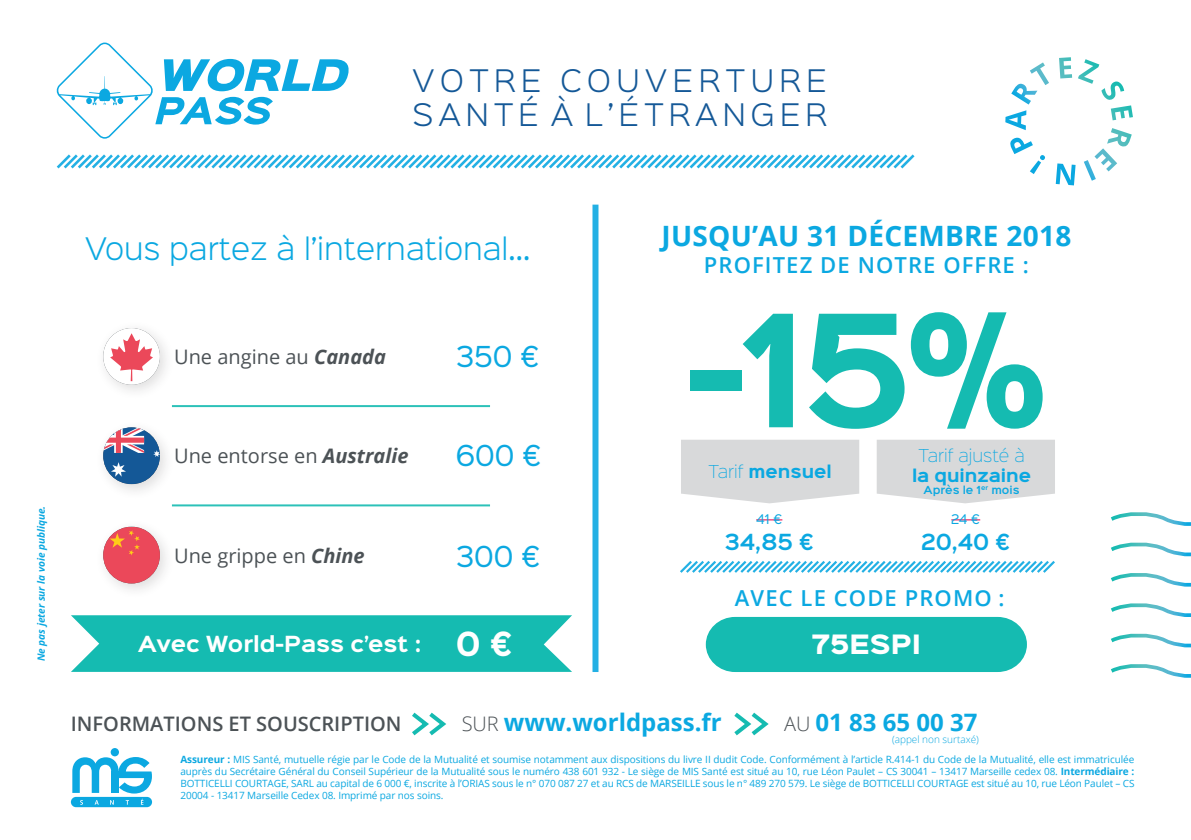
<style>
.page{position:relative;width:1191px;height:840px;background:#fff}
.page>*{position:absolute;margin:0;border:0;box-sizing:border-box;transform-origin:0 0}
.t1{font:700 140px "Sinkin Sans 700";color:#15bbb1}
.t2{font:300 28px/33.6px "Sinkin Sans 300";letter-spacing:.2em;color:#145897}
.t3{font:300 28px "Sinkin Sans 300";color:#0ba8e1}
.t4{font:700 28px "Open Sans";letter-spacing:.01em;color:#0ba8e1}
.t5{font:26px "Sinkin Sans 400";color:#0ba8e1}
.t6{font:700 24px "Open Sans";color:#0ba8e1}
.t7{font:900 24px "Sinkin Sans 800";color:#fff}
.t8{font:600 22px "Open Sans";letter-spacing:.05em;color:#0ba8e1}
.t9{font:20px "Open Sans";color:#4c5256}
.t10{font:600 20px "Open Sans";color:#4c5256}
.t11{font:700 20px "Sinkin Sans 700";color:#fff}
.t12{font:600 20px "Sinkin Sans 600";color:#0ba8e1}
.t13{font:700 16px "Sinkin Sans 700";color:#0ba8e1}
.t14{font:16px "Sinkin Sans 200 X Light";color:#0ba8e1}
.t15{font:12px "Sinkin Sans 400";color:#0ba8e1}
.t16{font:10px/12px "Open Sans";letter-spacing:-.01em;color:#0ba8e1}
.t17{font:italic 700 10px "Open Sans";color:#0ba8e1}
.t18{font:600 10px "Sinkin Sans 600";color:#0ba8e1}
.s1{font-weight:700;font-style:italic}
.s2{font-size:30px}
.s3{font-family:"Sinkin Sans 200 X Light";font-weight:400}
.s4{font-weight:300;font-size:20px;color:#4c5256}
.s5{font-weight:300}
.s6{font-weight:700}
</style>
<div class="page">
<svg style="left:71px;top:615px;width:501px;height:56px;background:#23bfb5"></svg>
<svg style="left:56px;top:154px;width:859px;height:15px"></svg>
<svg style="left:1005px;top:57px;width:128px;height:128px"></svg>
<svg style="left:1111px;top:542px;width:80px;height:15px"></svg>
<svg style="left:1111px;top:512px;width:80px;height:14px"></svg>
<svg style="left:1111px;top:573px;width:80px;height:14px"></svg>
<svg style="left:1111px;top:633px;width:80px;height:15px"></svg>
<svg style="left:1111px;top:603px;width:80px;height:14px"></svg>
<svg style="left:1111px;top:664px;width:80px;height:14px"></svg>
<svg style="left:680px;top:561px;width:375px;height:12px"></svg>
<div style="left:706px;top:616px;width:321px;height:55px;background:#15bbb1"></div>
<div style="left:592px;top:204px;width:6px;height:467px;background:#23b0e4"></div>
<svg style="left:681px;top:439px;width:178px;height:64px;background:#dbdcdc"></svg>
<svg style="left:876px;top:439px;width:179px;height:64px;background:#dbdcdd"></svg>
<svg style="left:756px;top:519px;width:26px;height:1px"></svg>
<svg style="left:951px;top:519px;width:29px;height:1px"></svg>
<div style="left:95px;top:518px;width:81px;height:81px;background:#231f20;opacity:.15"></div>
<div style="left:103px;top:527px;width:57px;height:56px;background:#eb485a;border-radius:28px"></div>
<svg style="left:110px;top:530px;width:30px;height:25px"></svg>
<div style="left:95px;top:320px;width:81px;height:80px;background:#231f20;opacity:.15"></div>
<div style="left:103px;top:328px;width:57px;height:56px;background:#fff;border-radius:28px"></div>
<svg style="left:110px;top:333px;width:43px;height:48px"></svg>
<div style="left:95px;top:419px;width:81px;height:81px;background:#231f20;opacity:.15"></div>
<div style="left:103px;top:427px;width:57px;height:57px;background:#145897;border-radius:28px"></div>
<svg style="left:111px;top:462px;width:15px;height:14px"></svg>
<svg style="left:153px;top:450px;width:7px;height:7px"></svg>
<svg style="left:103px;top:427px;width:41px;height:25px"></svg>
<hr style="left:172px;top:405px;width:318px;height:2px;background:#15bbb1">
<hr style="left:172px;top:504px;width:318px;height:2px;background:#15bbb1">
<svg style="left:412px;top:712px;width:34px;height:24px"></svg>
<svg style="left:734px;top:712px;width:35px;height:24px"></svg>
<svg style="left:111px;top:747px;width:8px;height:9px"></svg>
<svg style="left:71px;top:756px;width:81px;height:50px"></svg>
<svg style="left:56px;top:43px;width:293px;height:96px"></svg>
<h2 class="t2" style="left:412px;top:62px;width:416px">VOTRE COUVERTURE<br>SANTÉ À L’ÉTRANGER</h2>
<p class="t17" style="left:34px;top:661px;width:157px;rotate:-90deg">Ne pas jeter sur la voie publique.</p>
<h2 class="t3" style="left:85px;top:226px;width:447px">Vous partez à l’international...</h2>
<h3 class="t9" style="left:174px;top:343px;width:213px">Une angine au <span class="s1">Canada</span></h3>
<h3 class="t5" style="left:456px;top:334px;width:86px">350 €</h3>
<h3 class="t9" style="left:174px;top:442px;width:236px">Une entorse en <span class="s1">Australie</span></h3>
<h3 class="t5" style="left:456px;top:433px;width:88px">600 €</h3>
<h3 class="t9" style="left:174px;top:541px;width:192px">Une grippe en <span class="s1">Chine</span></h3>
<h3 class="t5" style="left:456px;top:534px;width:87px">300 €</h3>
<h3 class="t11" style="left:138px;top:632px;width:376px">Avec World-Pass c’est : <span class="s2">0 €</span></h3>
<h2 class="t4" style="left:661px;top:216px;width:411px">JUSQU’AU 31 DÉCEMBRE 2018</h2>
<h3 class="t8" style="left:704px;top:250px;width:326px">PROFITEZ DE NOTRE OFFRE :</h3>
<h1 class="t1" style="left:686px;top:297px;width:362px">-15%</h1>
<h3 class="t13" style="left:708px;top:463px;width:125px"><span class="s3">Tarif</span> mensuel</h3>
<p class="t15" style="left:756px;top:509px;width:28px">41 €</p>
<h3 class="t12" style="left:724px;top:524px;width:91px">34,85 €</h3>
<h3 class="t14" style="left:918px;top:443px;width:108px">Tarif ajusté à</h3>
<h3 class="t13" style="left:912px;top:466px;width:121px">la quinzaine</h3>
<p class="t18" style="left:923px;top:480px;width:98px">Après le 1<sup>er</sup> mois</p>
<p class="t15" style="left:951px;top:509px;width:30px">24 €</p>
<h3 class="t12" style="left:921px;top:524px;width:91px">20,40 €</h3>
<h3 class="t8" style="left:735px;top:582px;width:271px">AVEC LE CODE PROMO :</h3>
<h3 class="t7" style="left:812px;top:631px;width:111px">75ESPI</h3>
<h3 class="t10" style="left:71px;top:709px;width:332px">INFORMATIONS ET SOUSCRIPTION</h3>
<h3 class="t6" style="left:462px;top:705px;width:262px"><span class="s4">SUR</span> www.worldpass.fr</h3>
<h3 class="t6" style="left:784px;top:705px;width:195px"><span class="s4">AU</span> 01 83 65 00 37</h3>
<p class="t16" style="left:180px;top:728px;width:955px;line-height:20.2px;text-indent:711px"><span class="s5">(appel non surtaxé)<br></span><span class="s6">Assureur :</span> MIS Santé, mutuelle régie par le Code de la Mutualité et soumise notamment aux dispositions du livre II dudit Code. Conformément à l’article R.414-1 du Code de la Mutualité, elle est immatriculée</p>
<p class="t16" style="left:180px;top:765px;width:955px;text-align:justify">auprès du Secrétaire Général du Conseil Supérieur de la Mutualité sous le numéro 438 601 932 - Le siège de MIS Santé est situé au 10, rue Léon Paulet – CS 30041 – 13417 Marseille cedex 08. <span class="s6">Intermédiaire :<br></span>BOTTICELLI COURTAGE, SARL au capital de 6 000 €, inscrite à l’ORIAS sous le n° 070 087 27 et au RCS de MARSEILLE sous le n° 489 270 579. Le siège de BOTTICELLI COURTAGE est situé au 10, rue Léon Paulet – CS 20004 - 13417 Marseille Cedex 08. Imprimé par nos soins.</p>
</div>
